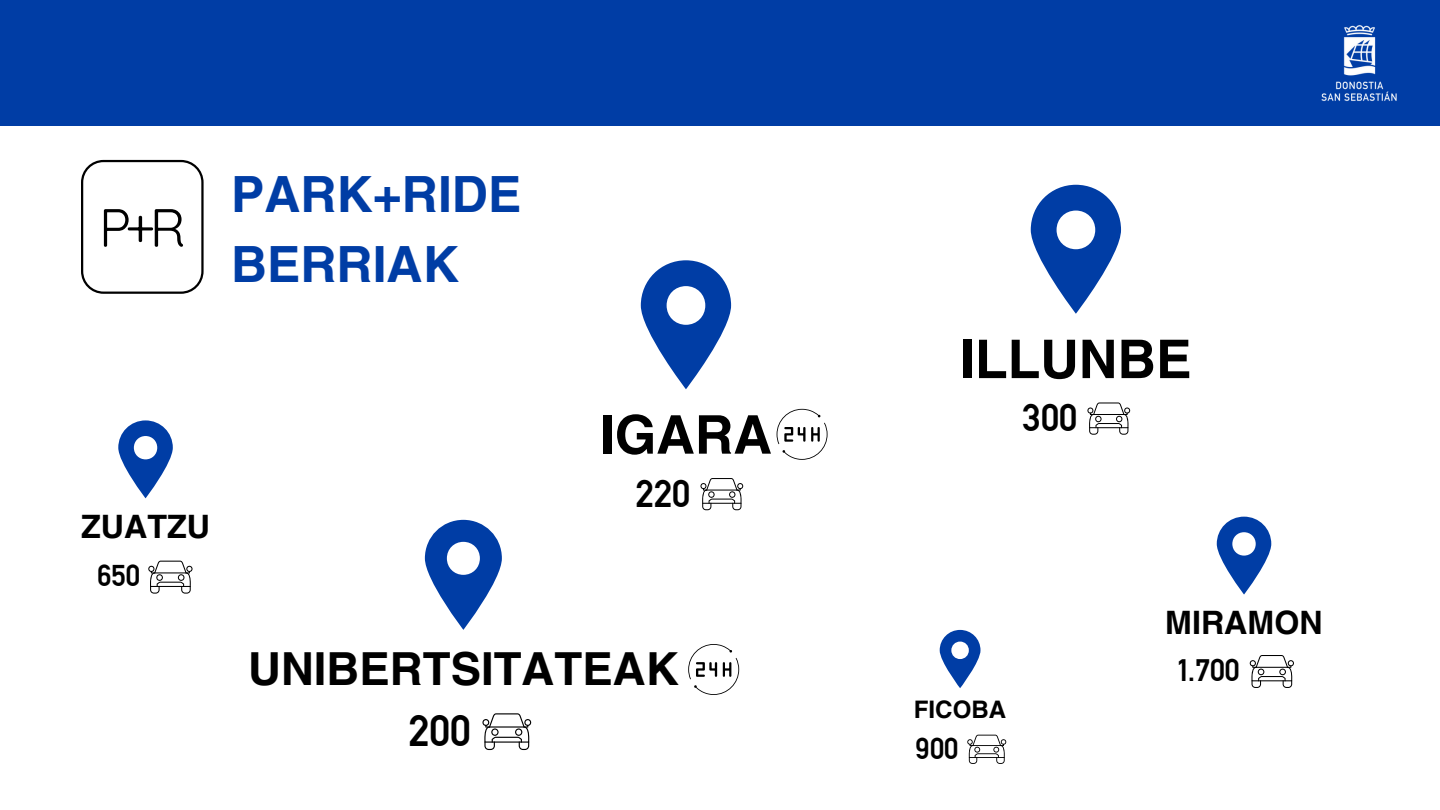
<style>
.page{position:relative;width:1440px;height:810px;background:#fff}
.page>*{position:absolute;margin:0;border:0;box-sizing:border-box;transform-origin:0 0}
.t1{font:53.9px "Quicksand";color:#000}
.t2{font:700 53.5px "Helvetica LT Pro";color:#000}
.t3{font:700 50px/69.8px "Helvetica LT Pro";color:#003da5}
.t4{font:700 45.6px "Helvetica LT Pro";color:#000}
.t5{font:43.2px "Alte DIN1451 Mittelschriftgepraegt";color:#000}
.t6{font:37.9px "Alte DIN1451 Mittelschriftgepraegt";color:#000}
.t7{font:700 32.3px "Helvetica LT Pro";color:#000}
.t8{font:31px "Alte DIN1451 Mittelschriftgepraegt";color:#000}
.t9{font:30px "Alte DIN1451 Mittelschriftgepraegt";color:#000}
.t10{font:29.8px "Alte DIN1451 Mittelschriftgepraegt";color:#000}
.t11{font:700 24.2px "Helvetica LT Pro";color:#000}
</style>
<div class="page">
<div style="left:0;top:0;width:1440px;height:126px;background:#003da5"></div>
<img style="left:1321px;top:25px;width:76px;height:76px">
<svg style="left:81px;top:160px;width:122px;height:134px"></svg>
<svg style="left:641px;top:260px;width:90px;height:129px"></svg>
<svg style="left:700px;top:478px;width:43px;height:32px"></svg>
<svg style="left:777px;top:409px;width:51px;height:51px"></svg>
<svg style="left:1031px;top:185px;width:90px;height:129px"></svg>
<svg style="left:425px;top:520px;width:77px;height:110px"></svg>
<svg style="left:118px;top:420px;width:55px;height:78px"></svg>
<svg style="left:1217px;top:517px;width:54px;height:78px"></svg>
<svg style="left:940px;top:630px;width:41px;height:58px"></svg>
<svg style="left:148px;top:561px;width:45px;height:33px"></svg>
<svg style="left:1087px;top:402px;width:43px;height:33px"></svg>
<svg style="left:967px;top:735px;width:39px;height:29px"></svg>
<svg style="left:482px;top:713px;width:49px;height:37px"></svg>
<svg style="left:1250px;top:655px;width:44px;height:33px"></svg>
<svg style="left:688px;top:644px;width:51px;height:51px"></svg>
<h2 class="t1" style="left:99px;top:193px;width:88px">P+R</h2>
<h5 class="t3" style="left:231px;top:164px;width:292px">PARK+RIDE<br>BERRIAK</h5>
<h1 class="t7" style="left:81px;top:514px;width:131px">ZUATZU</h1>
<p class="t9" style="left:97px;top:558px;width:45px">650</p>
<p class="t2" style="left:600px;top:415px;width:174px">IGARA</p>
<h6 class="t6" style="left:636px;top:471px;width:56px">220</h6>
<p class="t4" style="left:248px;top:652px;width:432px">UNIBERTSITATEAK</p>
<h3 class="t5" style="left:409px;top:706px;width:64px">200</h3>
<p class="t2" style="left:960px;top:340px;width:233px">ILLUNBE</p>
<p class="t6" style="left:1023px;top:396px;width:56px">300</p>
<h1 class="t11" style="left:914px;top:700px;width:94px">FICOBA</h1>
<p class="t10" style="left:915px;top:731px;width:45px">900</p>
<p class="t7" style="left:1165px;top:611px;width:159px">MIRAMON</p>
<p class="t8" style="left:1177px;top:652px;width:64px">1.700</p>
</div>
